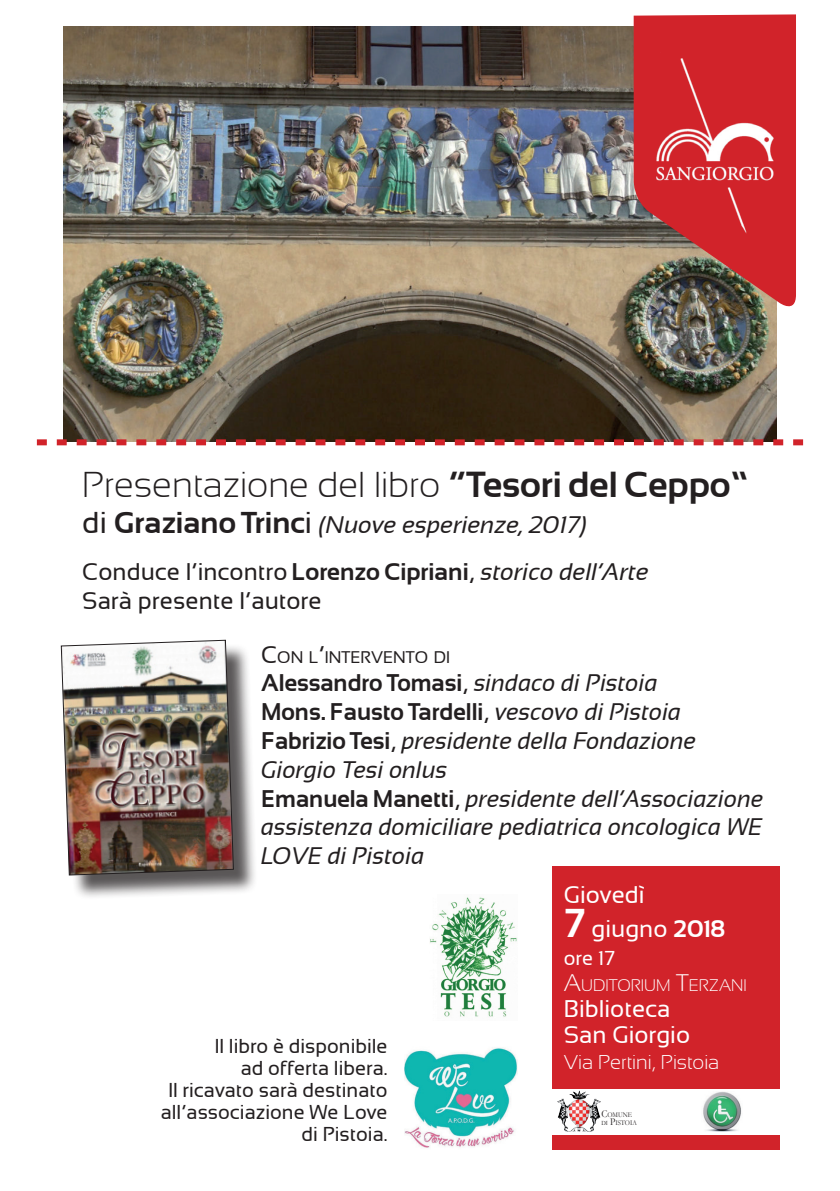
<style>
.page{position:relative;width:840px;height:1191px;background:#fff}
.page>*{position:absolute;margin:0;border:0;box-sizing:border-box;transform-origin:0 0}
.t1{font:300 36px "Sansation";color:#231f20}
.t2{font:italic 24px/28.8px "Sansation";color:#231f20}
.t3{font:24px/34px "Sansation";color:#fff}
.t4{font:24px "Sansation";color:#231f20}
.t5{font:20px/22px "Sansation";color:#231f20;text-align:right}
.t6{font:300 20px "Sansation";color:#fff}
.t7{font:20px "Sansation";color:#fff}
.t8{font:300 16.8px "Sansation";color:#fff}
.t9{font:16.8px "Sansation";color:#231f20}
.t10{font:7.4px/8.2px "Garamond";color:#231f20;scale:.9 1}
.s1{font-weight:700}
.s2{font-style:normal;font-size:30px}
.s3{font-weight:700;font-style:normal;font-size:30px}
.s4{font-style:normal}
.s5{font-weight:700;font-style:normal}
.s6{font-size:24px}
.s7{font-weight:700;font-size:40px}
.s8{font-size:10.4px}
.s9{font-size:6.4px}
</style>
<div class="page">
<img style="left:63px;top:26px;width:713px;height:413px">
<img style="left:430px;top:897px;width:87px;height:120px">
<img style="left:404px;top:1048px;width:113px;height:100px">
<svg style="left:37px;top:439px;width:765px;height:6px"></svg>
<img style="left:633px;top:14px;width:162px;height:300px">
<img style="left:648px;top:51px;width:134px;height:186px">
<div style="left:551px;top:866px;width:227px;height:284px;background:#d1232a"></div>
<div style="left:547px;top:1088px;width:235px;height:46px;background:#fff"></div>
<img style="left:557px;top:1090px;width:43px;height:42px">
<img style="left:703px;top:1091px;width:38px;height:40px">
<div style="left:64px;top:643px;width:193px;height:256px;background:#231f20;opacity:.75"></div>
<img style="left:61px;top:640px;width:173px;height:235px">
<h1 class="t1" style="left:82px;top:465px;width:667px">Presentazione del libro <span class="s1">“Tesori del Ceppo”</span></h1>
<p class="t2" style="left:82px;top:501px;width:567px;line-height:46.8px"><span class="s2">di</span> <span class="s3">Graziano Trinc</span><span class="s2">i</span> (Nuove esperienze, 2017)<br><span class="s4">Conduce l’incontro</span> <span class="s5">Lorenzo Cipriani</span><span class="s4">,</span> storico dell’Arte</p>
<p class="t4" style="left:82px;top:587px;width:241px">Sarà presente l’autore</p>
<p class="t9" style="left:261px;top:647px;width:190px"><span class="s6">C</span>ON L<span class="s6">’</span>INTERVENTO DI</p>
<p class="t2" style="left:261px;top:668px;width:503px"><span class="s5">Alessandro Tomasi</span><span class="s4">,</span> sindaco di Pistoia<br><span class="s5">Mons. Fausto Tardelli</span><span class="s4">,</span> vescovo di Pistoia <span class="s5">Fabrizio Tesi</span><span class="s4">,</span> presidente della Fondazione Giorgio Tesi onlus<br><span class="s5">Emanuela Manetti</span><span class="s4">,</span> presidente dell’Associazione assistenza domiciliare pediatrica oncologica WE LOVE di Pistoia</p>
<p class="t5" style="left:161px;top:1035px;width:228px">Il libro è disponibile<br>ad offerta libera.<br>Il ricavato sarà destinato all’associazione We Love di Pistoia.</p>
<p class="t3" style="left:563px;top:878px;width:162px">Giovedì<br><span class="s7">7</span> giugno <span class="s1">2018</span></p>
<p class="t7" style="left:563px;top:947px;width:53px">ore 17</p>
<p class="t8" style="left:563px;top:976px;width:184px"><span class="s6">A</span>UDITORIUM <span class="s6">T</span>ERZANI</p>
<p class="t3" style="left:563px;top:996px;width:128px;line-height:26px">Biblioteca<br>San Giorgio</p>
<p class="t6" style="left:563px;top:1051px;width:157px">Via Pertini, Pistoia</p>
<p class="t10" style="left:601px;top:1110px;width:41px"><span class="s8">C</span>OMUNE<br><span class="s9">DI</span> <span class="s8">P</span>ISTOIA</p>
</div>
